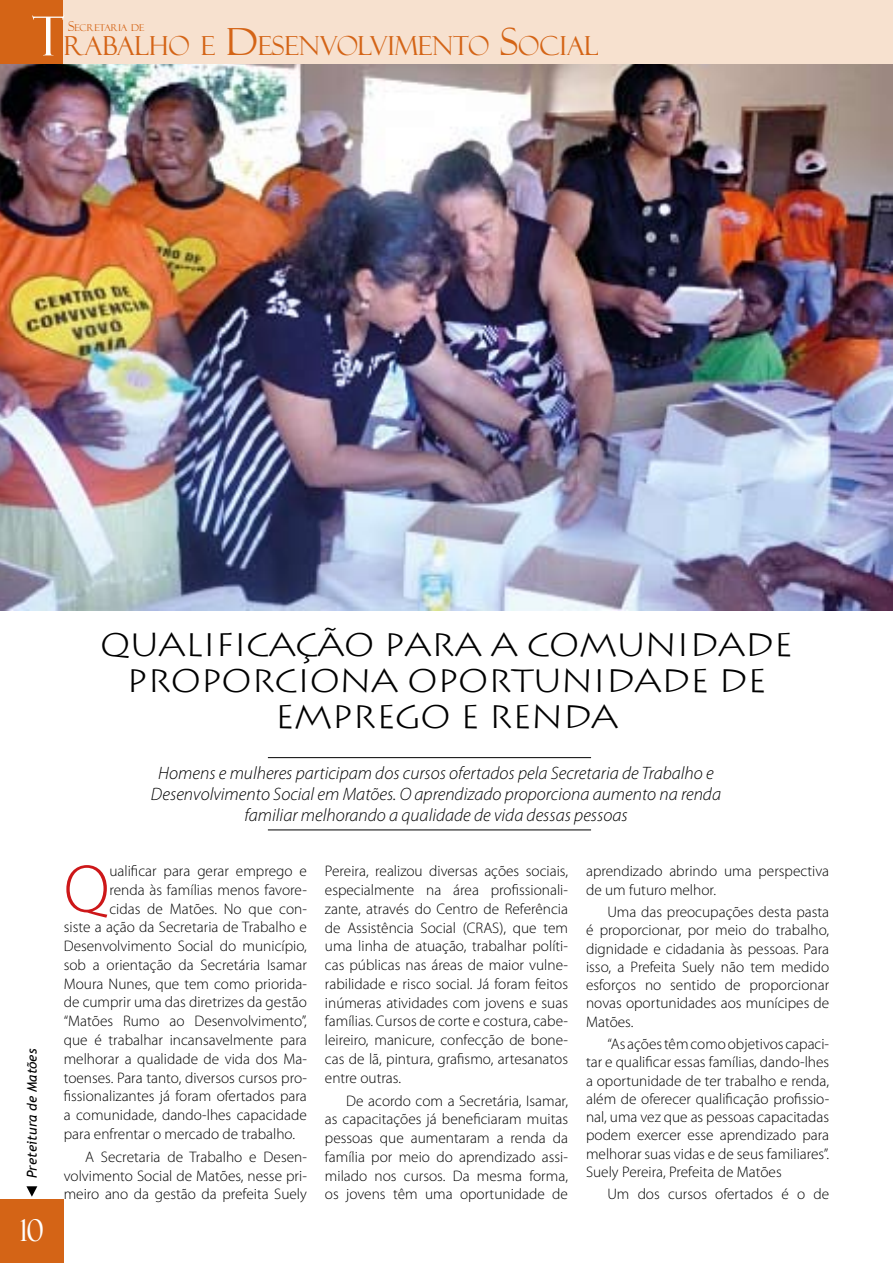
<style>
.page{position:relative;width:893px;height:1263px;background:#fff}
.page>*{position:absolute;margin:0;border:0;box-sizing:border-box;transform-origin:0 0}
.t1{font:300 68.1px "Myriad Pro";color:#cd1719}
.t2{font:54px "Felix Titling";color:#fff}
.t3{font:300 32.4px/36px "Lithograph";letter-spacing:-.035em;color:#000;text-align:center;scale:1.11 1}
.t4{font:30px "Felix Titling";color:#fff}
.t5{font:26.25px "Felix Titling";color:#d46416}
.t6{font:italic 300 18px/21px "Myriad Pro";color:#000;text-align:center}
.t7{font:300 15.3px/18.8px "Myriad Pro";color:#000;text-align:justify}
.t8{font:italic 13.5px "Trebuchet MS";color:#000}
.t9{font:9.45px "Felix Titling";color:#d46416}
.s1{font-size:13.5px}
.s2{font-size:37.5px}
</style>
<div class="page">
<div style="left:0;top:1199px;width:64px;height:64px;background:#d46416"></div>
<img style="left:0;top:64px;width:893px;height:546px">
<div style="left:0;top:0;width:893px;height:64px;background:#f7e1cf"></div>
<hr style="left:268px;top:757px;width:323px;height:1px;background:#000">
<hr style="left:268px;top:829px;width:323px;height:1px;background:#000">
<div style="left:0;top:0;width:63px;height:64px;background:#d46416"></div>
<svg style="left:26px;top:1186px;width:11px;height:11px"></svg>
<h2 class="t2" style="left:32px;top:5px;width:34px">T</h2>
<p class="t9" style="left:68px;top:22px;width:78px"><span class="s1">S</span>ECRETARIA DE</p>
<h3 class="t5" style="left:64px;top:30px;width:537px">RABALHO E <span class="s2">D</span>ESENVOLVIMENTO <span class="s2">S</span>OCIAL</h3>
<p class="t8" style="left:24px;top:1178px;width:131px;rotate:-90deg">Preteitura de Matões</p>
<h3 class="t4" style="left:20px;top:1213px;width:26px">10</h3>
<h3 class="t3" style="left:100px;top:627px;width:626px">QUALIFICAÇÃO PARA A COMUNIDADE<br>PROPORCIONA OPORTUNIDADE DE<br>EMPREGO E RENDA</h3>
<p class="t6" style="left:151px;top:762px;width:572px">Homens e mulheres participam dos cursos ofertados pela Secretaria de Trabalho e<br>Desenvolvimento Social em Matões. O aprendizado proporciona aumento na renda familiar melhorando a qualidade de vida dessas pessoas</p>
<h1 class="t1" style="left:64px;top:848px;width:47px">Q</h1>
<p class="t7" style="left:109px;top:861px;width:199px">ualificar para gerar emprego e</p>
<p class="t7" style="left:109px;top:880px;width:199px">renda às famílias menos favore-</p>
<p class="t7" style="left:109px;top:899px;width:199px">cidas de Matões. No que con-</p>
<p class="t7" style="left:64px;top:918px;width:245px">siste a ação da Secretaria de Trabalho e</p>
<p class="t7" style="left:64px;top:936px;width:245px">Desenvolvimento Social do município,</p>
<p class="t7" style="left:64px;top:955px;width:245px">sob a orientação da Secretária Isamar</p>
<p class="t7" style="left:64px;top:974px;width:245px">Moura Nunes, que tem como priorida-</p>
<p class="t7" style="left:64px;top:993px;width:245px">de cumprir uma das diretrizes da gestão</p>
<p class="t7" style="left:64px;top:1011px;width:245px">“Matões Rumo ao Desenvolvimento”,</p>
<p class="t7" style="left:64px;top:1030px;width:245px">que é trabalhar incansavelmente para</p>
<p class="t7" style="left:64px;top:1049px;width:245px">melhorar a qualidade de vida dos Ma-</p>
<p class="t7" style="left:64px;top:1068px;width:245px">toenses. Para tanto, diversos cursos pro-</p>
<p class="t7" style="left:64px;top:1087px;width:245px">fissionalizantes já foram ofertados para</p>
<p class="t7" style="left:64px;top:1105px;width:245px">a comunidade, dando-lhes capacidade</p>
<p class="t7" style="left:64px;top:1124px;width:233px">para enfrentar o mercado de trabalho.</p>
<p class="t7" style="left:64px;top:1147px;width:245px;text-indent:21px">A Secretaria de Trabalho e Desen&shy;volvimento Social de Matões, nesse pri&shy;meiro ano da gestão da prefeita Suely</p>
<p class="t7" style="left:325px;top:862px;width:245px">Pereira, realizou diversas ações sociais, especialmente na área profissionali&shy;zante, através do Centro de Referência de Assistência Social (CRAS), que tem uma linha de atuação, trabalhar políti&shy;cas públicas nas áreas de maior vulne&shy;rabilidade e risco social. Já foram feitos inúmeras atividades com jovens e suas famílias. Cursos de corte e costura, cabe&shy;leireiro, manicure, confecção de bone&shy;cas de lã, pintura, grafismo, artesanatos entre outras.</p>
<p class="t7" style="left:325px;top:1091px;width:245px;text-indent:21px">De acordo com a Secretária, Isamar, as capacitações já beneficiaram muitas pessoas que aumentaram a renda da família por meio do aprendizado assi&shy;milado nos cursos. Da mesma forma, os jovens têm uma oportunidade de</p>
<p class="t7" style="left:586px;top:862px;width:245px;line-height:18.3px">aprendizado abrindo uma perspectiva de um futuro melhor.</p>
<p class="t7" style="left:586px;top:903px;width:245px;line-height:18.3px;text-indent:21px">Uma das preocupações desta pasta é proporcionar, por meio do trabalho, dignidade e cidadania às pessoas. Para isso, a Prefeita Suely não tem medido esforços no sentido de proporcionar novas oportunidades aos munícipes de Matões.</p>
<p class="t7" style="left:586px;top:1035px;width:245px;line-height:18.3px;text-indent:21px">“As ações têm como objetivos capaci&shy;tar e qualificar essas famílias, dando-lhes a oportunidade de ter trabalho e renda, além de oferecer qualificação profissio&shy;nal, uma vez que as pessoas capacitadas podem exercer esse aprendizado para melhorar suas vidas e de seus familiares”.<br>Suely Pereira, Prefeita de Matões</p>
<p class="t7" style="left:607px;top:1185px;width:223px">Um dos cursos ofertados é o de</p>
</div>
